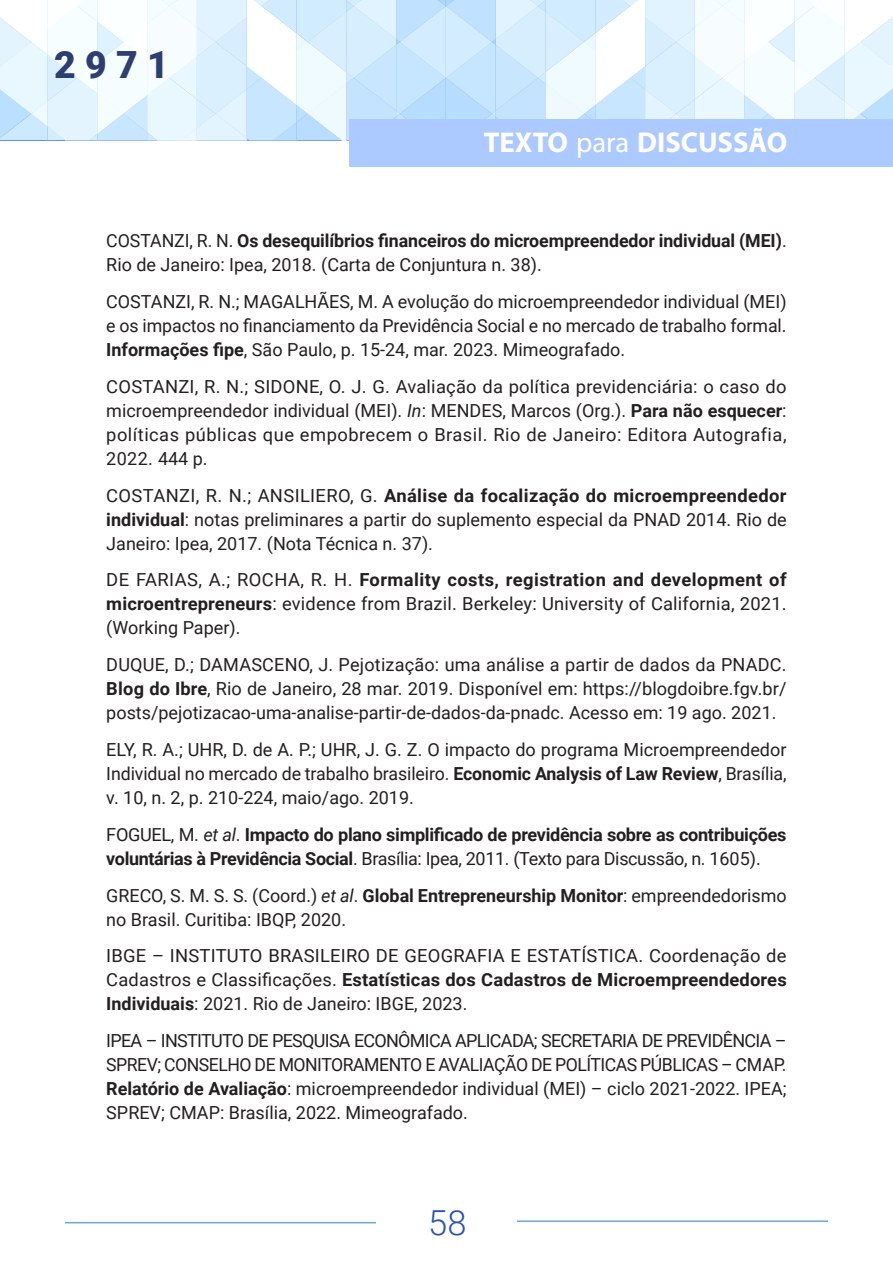
<style>
.page{position:relative;width:893px;height:1263px;background:#fff}
.page>*{position:absolute;margin:0;border:0;box-sizing:border-box;transform-origin:0 0}
.t1{font:900 37.5px "Roboto";color:#2c3f70}
.t2{font:300 34.5px "Roboto";color:#2c55ae}
.t3{font:700 28.65px "Myriad Pro";color:#fff}
.referencias_texto{font:18px/24px "Roboto";color:#231f20;text-align:justify}
.referencias_texto-2{font:700 18px/24px "Roboto";letter-spacing:-.02em;color:#231f20}
.s1{font-weight:400}
.s2{font-weight:700}
.s3{font-style:italic}
.s4{font-weight:400;font-style:italic}
</style>
<div class="page">
<svg style="left:0;top:0;width:893px;height:140px"></svg>
<div style="left:349px;top:119px;width:544px;height:48px;background:#accaff"></div>
<hr style="left:517px;top:1220px;width:311px;height:2px;background:#6fa5d9">
<hr style="left:65px;top:1222px;width:311px;height:1px;background:#6fa5d9">
<h1 class="t1" style="left:54px;top:38px;width:116px">2971</h1>
<h3 class="t3" style="left:484px;top:124px;width:305px">TEXTO <span class="s1">para</span> DISCUSSÃO</h3>
<p class="referencias_texto" style="left:106px;top:228px;width:682px">COSTANZI, R. N. <span class="s2">Os desequilíbrios financeiros do microempreendedor individual (MEI)</span>.<br>Rio de Janeiro: Ipea, 2018. (Carta de Conjuntura n. 38).</p>
<p class="referencias_texto" style="left:106px;top:289px;width:682px">COSTANZI, R. N.; MAGALHÃES, M. A evolução do microempreendedor individual (MEI) e os impactos no financiamento da Previdência Social e no mercado de trabalho formal.<br><span class="s2">Informações fipe</span>, São Paulo, p. 15-24, mar. 2023. Mimeografado.</p>
<p class="referencias_texto" style="left:106px;top:374px;width:682px">COSTANZI, R. N.; SIDONE, O. J. G. Avaliação da política previdenciária: o caso do microempreendedor individual (MEI). <span class="s3">In</span>: MENDES, Marcos (Org.). <span class="s2">Para não esquecer</span>: políticas públicas que empobrecem o Brasil. Rio de Janeiro: Editora Autografia, 2022. 444 p.</p>
<p class="referencias_texto" style="left:106px;top:483px;width:682px">COSTANZI, R. N.; ANSILIERO, G. <span class="s2">Análise da focalização do microempreendedor individual</span>: notas preliminares a partir do suplemento especial da PNAD 2014. Rio de Janeiro: Ipea, 2017. (Nota Técnica n. 37).</p>
<p class="referencias_texto" style="left:106px;top:567px;width:682px">DE FARIAS, A.; ROCHA, R. H. <span class="s2">Formality costs, registration and development of microentrepreneurs</span>: evidence from Brazil. Berkeley: University of California, 2021. (Working Paper).</p>
<p class="referencias_texto" style="left:106px;top:652px;width:682px">DUQUE, D.; DAMASCENO, J. Pejotização: uma análise a partir de dados da PNADC.<br><span class="s2">Blog do Ibre</span>, Rio de Janeiro, 28 mar. 2019. Disponível em: https://blogdoibre.fgv.br/ posts/pejotizacao-uma-analise-partir-de-dados-da-pnadc. Acesso em: 19 ago. 2021.</p>
<p class="referencias_texto" style="left:106px;top:737px;width:682px">ELY, R. A.; UHR, D. de A. P.; UHR, J. G. Z. O impacto do programa Microempreendedor Individual no mercado de trabalho brasileiro. <span class="s2">Economic Analysis of Law Review</span>, Brasília, v. 10, n. 2, p. 210-224, maio/ago. 2019.</p>
<p class="referencias_texto-2" style="left:106px;top:822px;width:682px"><span class="s1">FOGUEL, M.</span> <span class="s4">et al</span><span class="s1">.</span> Impacto do plano simplificado de previdência sobre as contribuições voluntárias à Previdência Social<span class="s1">. Brasília: Ipea, 2011. (Texto para Discussão, n. 1605).</span></p>
<p class="referencias_texto" style="left:106px;top:882px;width:682px">GRECO, S. M. S. S. (Coord.) <span class="s3">et al</span>. <span class="s2">Global Entrepreneurship Monitor</span>: empreendedorismo no Brasil. Curitiba: IBQP, 2020.</p>
<p class="referencias_texto" style="left:106px;top:943px;width:682px">IBGE – INSTITUTO BRASILEIRO DE GEOGRAFIA E ESTATÍSTICA. Coordenação de Cadastros e Classificações. <span class="s2">Estatísticas dos Cadastros de Microempreendedores Individuais</span>: 2021. Rio de Janeiro: IBGE, 2023.</p>
<p class="referencias_texto" style="left:106px;top:1028px;width:682px">IPEA – INSTITUTO DE PESQUISA ECONÔMICA APLICADA; SECRETARIA DE PREVIDÊNCIA – SPREV; CONSELHO DE MONITORAMENTO E AVALIAÇÃO DE POLÍTICAS PÚBLICAS – CMAP.<br><span class="s2">Relatório de Avaliação</span>: microempreendedor individual (MEI) – ciclo 2021-2022. IPEA; SPREV; CMAP: Brasília, 2022. Mimeografado.</p>
<h2 class="t2" style="left:428px;top:1198px;width:40px">58</h2>
</div>
